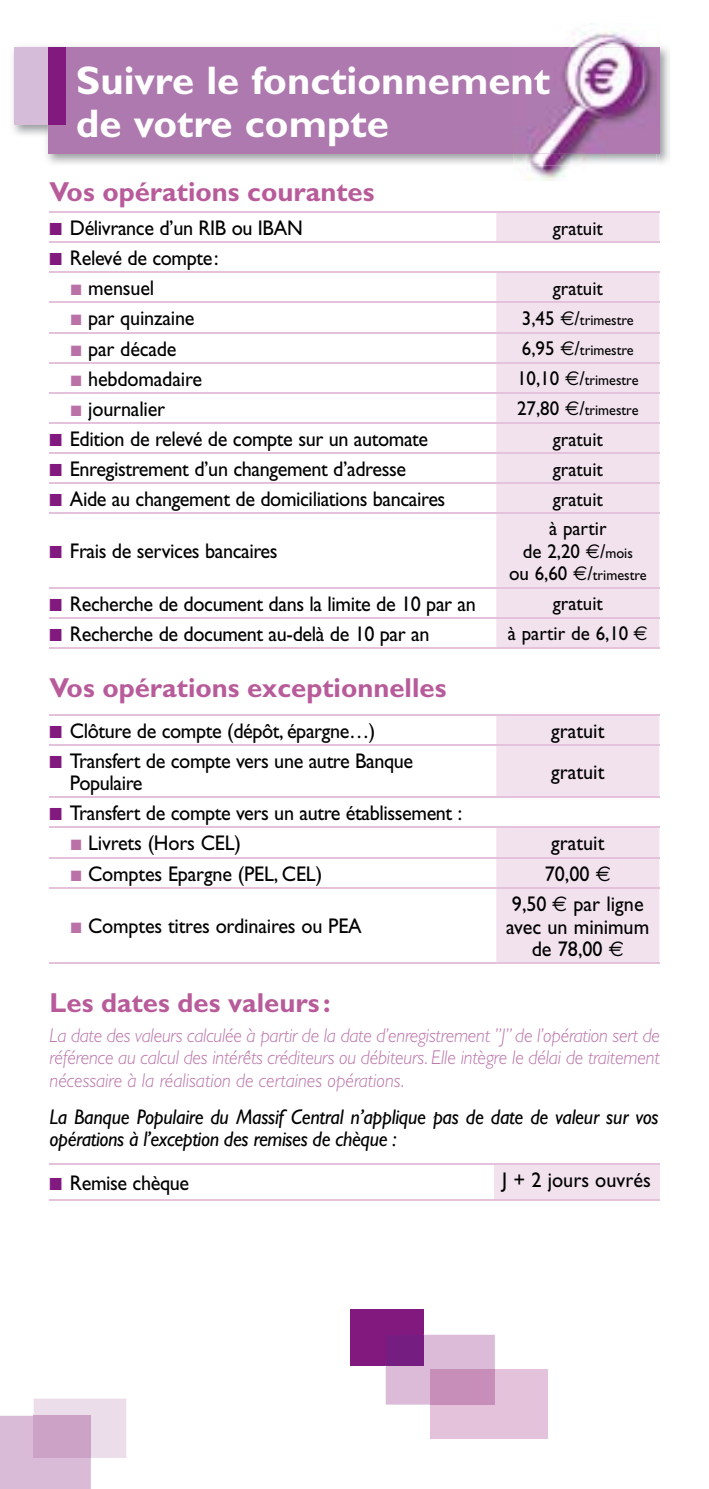
<style>
.page{position:relative;width:709px;height:1489px;background:#fff}
.page>*{position:absolute;margin:0;border:0;box-sizing:border-box;transform-origin:0 0}
.t1{font:700 40px/42.5px "Gill Sans";color:#fff}
.t2{font:700 27.5px "Gill Sans";color:#b85b9a}
.t3{font:21.25px/22.5px "Gill Sans";letter-spacing:-.02em;color:#000;scale:.95 1}
.t4{font:italic 21.25px/22.5px "Gill Sans";letter-spacing:-.015em;color:#000;scale:.95 1}
.t5{font:21.25px/22.5px "Gill Sans";color:#000;text-align:center;scale:.95 1}
.t6{font:italic 300 20px/22.5px "Gill Sans";color:#b971a8;text-align:justify;scale:.95 1}
.t7{font:20px/22.5px "Gill Sans";color:#000;text-align:center;scale:.95 1}
.t8{font:15px "Gill Sans";color:#000;scale:.95 1}
.s1{color:#81197f}
.s2{color:#b971a8}
.s3{font-size:20px}
.s4{font-family:"Euro Sans";font-size:20px}
.s5{font-family:"Euro Sans"}
.s6{font-size:15px}
</style>
<div class="page">
<img style="left:13px;top:46px;width:657px;height:118px">
<div style="left:48px;top:47px;width:611px;height:106px;background:#ae79ae"></div>
<div style="left:14px;top:47px;width:46px;height:78px;background:#d5bdd9"></div>
<div style="left:48px;top:47px;width:18px;height:78px;background:#81197f"></div>
<div style="left:496px;top:213px;width:163px;height:434px;background:#f1e2ee"></div>
<div style="left:496px;top:242px;width:163px;height:30px;background:#fff"></div>
<hr style="left:496px;top:211px;width:163px;height:2px;background:#e4c2db">
<hr style="left:50px;top:241px;width:446px;height:2px;background:#e4c2db">
<hr style="left:496px;top:241px;width:163px;height:2px;background:#e4c2db">
<hr style="left:50px;top:272px;width:446px;height:1px;background:#e4c2db">
<hr style="left:496px;top:272px;width:163px;height:1px;background:#e4c2db">
<hr style="left:50px;top:302px;width:446px;height:1px;background:#e4c2db">
<hr style="left:496px;top:302px;width:163px;height:1px;background:#e4c2db">
<hr style="left:50px;top:332px;width:446px;height:1px;background:#e4c2db">
<hr style="left:496px;top:332px;width:163px;height:1px;background:#e4c2db">
<hr style="left:50px;top:362px;width:446px;height:1px;background:#e4c2db">
<hr style="left:496px;top:362px;width:163px;height:1px;background:#e4c2db">
<hr style="left:50px;top:392px;width:446px;height:1px;background:#e4c2db">
<hr style="left:496px;top:392px;width:163px;height:1px;background:#e4c2db">
<hr style="left:50px;top:422px;width:446px;height:1px;background:#e4c2db">
<hr style="left:496px;top:422px;width:163px;height:1px;background:#e4c2db">
<hr style="left:50px;top:452px;width:446px;height:1px;background:#e4c2db">
<hr style="left:496px;top:452px;width:163px;height:1px;background:#e4c2db">
<hr style="left:50px;top:482px;width:446px;height:2px;background:#e4c2db">
<hr style="left:496px;top:482px;width:163px;height:2px;background:#e4c2db">
<hr style="left:50px;top:512px;width:446px;height:2px;background:#e4c2db">
<hr style="left:496px;top:512px;width:163px;height:2px;background:#e4c2db">
<hr style="left:50px;top:587px;width:446px;height:1px;background:#e4c2db">
<hr style="left:496px;top:587px;width:163px;height:1px;background:#e4c2db">
<hr style="left:50px;top:617px;width:446px;height:1px;background:#e4c2db">
<hr style="left:496px;top:617px;width:163px;height:1px;background:#e4c2db">
<hr style="left:496px;top:647px;width:163px;height:1px;background:#e4c2db">
<hr style="left:50px;top:211px;width:446px;height:2px;background:#e4c2db">
<hr style="left:50px;top:647px;width:446px;height:1px;background:#e4c2db">
<div style="left:496px;top:715px;width:163px;height:247px;background:#f1e2ee"></div>
<div style="left:496px;top:797px;width:163px;height:30px;background:#fff"></div>
<hr style="left:50px;top:744px;width:446px;height:1px;background:#e4c2db">
<hr style="left:496px;top:744px;width:163px;height:1px;background:#e4c2db">
<hr style="left:50px;top:796px;width:446px;height:1px;background:#e4c2db">
<hr style="left:496px;top:796px;width:163px;height:1px;background:#e4c2db">
<hr style="left:50px;top:826px;width:446px;height:2px;background:#e4c2db">
<hr style="left:496px;top:826px;width:163px;height:2px;background:#e4c2db">
<hr style="left:50px;top:856px;width:446px;height:2px;background:#e4c2db">
<hr style="left:496px;top:856px;width:163px;height:2px;background:#e4c2db">
<hr style="left:50px;top:887px;width:446px;height:1px;background:#e4c2db">
<hr style="left:496px;top:887px;width:163px;height:1px;background:#e4c2db">
<hr style="left:50px;top:962px;width:446px;height:1px;background:#e4c2db">
<hr style="left:496px;top:962px;width:163px;height:1px;background:#e4c2db">
<hr style="left:496px;top:714px;width:163px;height:1px;background:#e4c2db">
<hr style="left:50px;top:714px;width:446px;height:1px;background:#e4c2db">
<div style="left:493px;top:1163px;width:166px;height:36px;background:#f1e2ee"></div>
<hr style="left:50px;top:1198px;width:443px;height:2px;background:#e4c2db">
<hr style="left:493px;top:1198px;width:166px;height:2px;background:#e4c2db">
<hr style="left:50px;top:1163px;width:443px;height:1px;background:#e4c2db">
<hr style="left:493px;top:1163px;width:166px;height:1px;background:#e4c2db">
<img style="left:513px;top:75px;width:14px;height:19px">
<img style="left:527px;top:31px;width:110px;height:150px">
<img style="left:527px;top:43px;width:129px;height:122px">
<img style="left:527px;top:47px;width:129px;height:106px">
<img style="left:527px;top:66px;width:23px;height:28px">
<div style="left:350px;top:1308px;width:73px;height:57px;background:#81197f"></div>
<div style="left:430px;top:1369px;width:118px;height:70px;background:#e4c2db"></div>
<div style="left:386px;top:1334px;width:109px;height:70px;background:#dbbbd7"></div>
<div style="left:386px;top:1334px;width:37px;height:31px;background:#751d80"></div>
<div style="left:430px;top:1369px;width:65px;height:35px;background:#c78eba"></div>
<svg style="left:0;top:1398px;width:126px;height:90px"></svg>
<div style="left:34px;top:1415px;width:57px;height:42px;background:#cca2c7"></div>
<h1 class="t1" style="left:76px;top:59px;width:475px">Suivre le fonctionnement de votre compte</h1>
<p class="t2" style="left:50px;top:176px;width:326px">Vos opérations courantes</p>
<p class="t3" style="left:50px;top:217px;width:268px"><span class="s1">■</span> Délivrance d’un RIB ou IBAN</p>
<p class="t7" style="left:553px;top:217px;width:54px">gratuit</p>
<p class="t3" style="left:50px;top:247px;width:179px"><span class="s1">■</span> Relevé de compte :</p>
<p class="t3" style="left:71px;top:277px;width:89px"><span class="s2">■</span> mensuel</p>
<p class="t7" style="left:553px;top:277px;width:54px">gratuit</p>
<p class="t3" style="left:71px;top:307px;width:132px"><span class="s2">■</span> par quinzaine</p>
<p class="t8" style="left:522px;top:311px;width:119px"><span class="s3">3,45</span> <span class="s4">€</span><span class="s3">/</span>trimestre</p>
<p class="t3" style="left:71px;top:337px;width:113px"><span class="s2">■</span> par décade</p>
<p class="t8" style="left:522px;top:341px;width:119px"><span class="s3">6,95</span> <span class="s4">€</span><span class="s3">/</span>trimestre</p>
<p class="t3" style="left:71px;top:367px;width:140px"><span class="s2">■</span> hebdomadaire</p>
<p class="t8" style="left:517px;top:371px;width:129px"><span class="s3">10,10</span> <span class="s4">€</span><span class="s3">/</span>trimestre</p>
<p class="t3" style="left:71px;top:397px;width:101px"><span class="s2">■</span> journalier</p>
<p class="t8" style="left:517px;top:401px;width:129px"><span class="s3">27,80</span> <span class="s4">€</span><span class="s3">/</span>trimestre</p>
<p class="t3" style="left:50px;top:427px;width:400px"><span class="s1">■</span> Edition de relevé de compte sur un automate</p>
<p class="t7" style="left:553px;top:427px;width:54px">gratuit</p>
<p class="t3" style="left:50px;top:458px;width:377px"><span class="s1">■</span> Enregistrement d’un changement d’adresse</p>
<p class="t7" style="left:553px;top:458px;width:54px">gratuit</p>
<p class="t3" style="left:50px;top:488px;width:418px"><span class="s1">■</span> Aide au changement de domiciliations bancaires</p>
<p class="t7" style="left:553px;top:488px;width:54px">gratuit</p>
<p class="t3" style="left:50px;top:540px;width:241px"><span class="s1">■</span> Frais de services bancaires</p>
<p class="t7" style="left:523px;top:517px;width:117px">à partir<br>de 2,20 <span class="s5">€</span>/<span class="s6">mois</span></p>
<p class="t8" style="left:509px;top:566px;width:146px"><span class="s3">ou 6,60</span> <span class="s4">€</span><span class="s3">/</span>trimestre</p>
<p class="t3" style="left:50px;top:592px;width:450px"><span class="s1">■</span> Recherche de document dans la limite de 10 par an</p>
<p class="t7" style="left:553px;top:592px;width:54px">gratuit</p>
<p class="t3" style="left:50px;top:622px;width:401px"><span class="s1">■</span> Recherche de document au-delà de 10 par an</p>
<p class="t7" style="left:508px;top:622px;width:149px">à partir de 6,10 <span class="s5">€</span></p>
<p class="t2" style="left:50px;top:671px;width:398px">Vos opérations exceptionnelles</p>
<p class="t3" style="left:50px;top:719px;width:344px"><span class="s1">■</span> Clôture de compte (dépôt, épargne…)</p>
<p class="t5" style="left:551px;top:719px;width:57px">gratuit</p>
<p class="t3" style="left:70px;top:749px;width:363px;text-indent:-20px"><span class="s1">■</span> Transfert de compte vers une autre Banque<br>Populaire</p>
<p class="t5" style="left:551px;top:760px;width:57px">gratuit</p>
<p class="t3" style="left:50px;top:802px;width:436px"><span class="s1">■</span> Transfert de compte vers un autre établissement :</p>
<p class="t3" style="left:71px;top:832px;width:180px"><span class="s2">■</span> Livrets (Hors CEL)</p>
<p class="t5" style="left:551px;top:832px;width:57px">gratuit</p>
<p class="t3" style="left:71px;top:862px;width:266px"><span class="s2">■</span> Comptes Epargne (PEL, CEL)</p>
<p class="t3" style="left:545px;top:862px;width:71px">70,00 <span class="s5">€</span></p>
<p class="t3" style="left:71px;top:915px;width:307px"><span class="s2">■</span> Comptes titres ordinaires ou PEA</p>
<p class="t5" style="left:506px;top:892px;width:152px">9,50 <span class="s5">€</span> par ligne avec un minimum de 78,00 <span class="s5">€</span></p>
<p class="t2" style="left:50px;top:986px;width:282px">Les dates des valeurs :</p>
<p class="t6" style="left:50px;top:1024px;width:644px">La date des valeurs calculée à partir de la date d’enregistrement ”J” de l’opération sert de référence au calcul des intérêts créditeurs ou débiteurs. Elle intègre le délai de traitement nécessaire à la réalisation de certaines opérations.</p>
<p class="t4" style="left:50px;top:1105px;width:642px">La Banque Populaire du Massif Central n’applique pas de date de valeur sur vos opérations à l’exception des remises de chèque :</p>
<p class="t3" style="left:50px;top:1171px;width:148px"><span class="s1">■</span> Remise chèque</p>
<p class="t5" style="left:502px;top:1168px;width:158px">J + 2 jours ouvrés</p>
</div>
